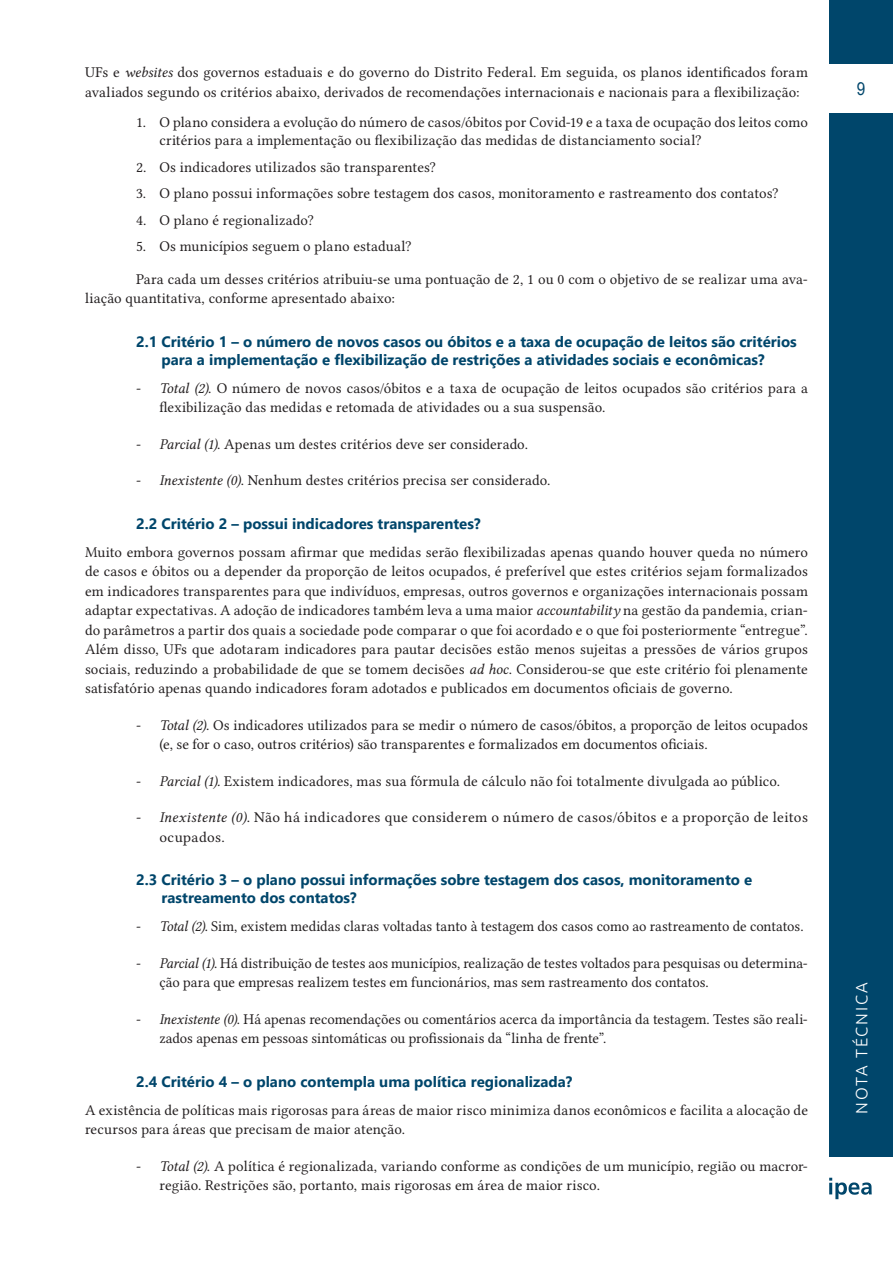
<style>
.page{position:relative;width:893px;height:1263px;background:#fff}
.page>*{position:absolute;margin:0;border:0;box-sizing:border-box;transform-origin:0 0}
.t1{font:18px "Arial";color:#00466b;scale:.85 1}
.t2{font:300 16.5px "Ubuntu";letter-spacing:.11em;color:#fff}
.texto_sem_recuo{font:15px/19.5px "Lin Libertine O";letter-spacing:.005em;color:#231f20}
.titulo_1_1{font:700 15px/18px "Segoe UI";color:#00466b;text-align:center}
.texto_com_recuo{font:15px/19.5px "Lin Libertine O";letter-spacing:.01em;color:#231f20}
.texto_sem_recuo-2{font:15px/19.5px "Lin Libertine O";letter-spacing:.025em;color:#231f20}
.s1{font-family:"Lin Libertine OI"}
</style>
<div class="page">
<div style="left:829px;top:113px;width:64px;height:1043px;background:#00466b"></div>
<div style="left:829px;top:0;width:64px;height:64px;background:#00466b"></div>
<svg style="left:829px;top:1178px;width:43px;height:21px"></svg>
<p class="texto_sem_recuo" style="left:85px;top:63px;width:724px">UFs e <span class="s1">websites</span> dos governos estaduais e do governo do Distrito Federal. Em seguida, os planos identificados foram avaliados segundo os critérios abaixo, derivados de recomendações internacionais e nacionais para a flexibilização:</p>
<p class="texto_sem_recuo" style="left:159px;top:114px;width:650px;line-height:18px;text-indent:-23px">1. O plano considera a evolução do número de casos/óbitos por Covid-19 e a taxa de ocupação dos leitos como critérios para a implementação ou flexibilização das medidas de distanciamento social?</p>
<p class="texto_sem_recuo" style="left:136px;top:157px;width:301px">2. Os indicadores utilizados são transparentes?</p>
<p class="texto_sem_recuo" style="left:136px;top:184px;width:644px">3. O plano possui informações sobre testagem dos casos, monitoramento e rastreamento dos contatos?</p>
<p class="texto_sem_recuo" style="left:136px;top:210px;width:179px">4. O plano é regionalizado?</p>
<p class="texto_sem_recuo" style="left:136px;top:237px;width:277px">5. Os municípios seguem o plano estadual?</p>
<p class="texto_com_recuo" style="left:85px;top:269px;width:724px;text-indent:51px">Para cada um desses critérios atribuiu-se uma pontuação de 2, 1 ou 0 com o objetivo de se realizar uma ava&shy;liação quantitativa, conforme apresentado abaixo:</p>
<p class="titulo_1_1" style="left:136px;top:331px;width:662px">2.1 Critério 1 – o número de novos casos ou óbitos e a taxa de ocupação de leitos são critérios para a implementação e flexibilização de restrições a atividades sociais e econômicas?</p>
<p class="texto_sem_recuo" style="left:159px;top:378px;width:650px;text-indent:-23px">- <span class="s1">Total (2)</span>. O número de novos casos/óbitos e a taxa de ocupação de leitos ocupados são critérios para a flexibilização das medidas e retomada de atividades ou a sua suspensão.</p>
<p class="texto_sem_recuo" style="left:136px;top:434px;width:393px">- <span class="s1">Parcial (1)</span>. Apenas um destes critérios deve ser considerado.</p>
<p class="texto_sem_recuo" style="left:136px;top:471px;width:416px">- <span class="s1">Inexistente (0)</span>. Nenhum destes critérios precisa ser considerado.</p>
<p class="titulo_1_1" style="left:136px;top:513px;width:346px">2.2 Critério 2 – possui indicadores transparentes?</p>
<p class="texto_sem_recuo" style="left:85px;top:542px;width:724px;text-align:justify">Muito embora governos possam afirmar que medidas serão flexibilizadas apenas quando houver queda no número de casos e óbitos ou a depender da proporção de leitos ocupados, é preferível que estes critérios sejam formalizados em indicadores transparentes para que indivíduos, empresas, outros governos e organizações internacionais possam adaptar expectativas. A adoção de indicadores também leva a uma maior <span class="s1">accountability</span> na gestão da pandemia, crian&shy;do parâmetros a partir dos quais a sociedade pode comparar o que foi acordado e o que foi posteriormente “entregue”.<br>Além disso, UFs que adotaram indicadores para pautar decisões estão menos sujeitas a pressões de vários grupos sociais, reduzindo a probabilidade de que se tomem decisões <span class="s1">ad hoc</span>. Considerou-se que este critério foi plenamente satisfatório apenas quando indicadores foram adotados e publicados em documentos oficiais de governo.</p>
<p class="texto_sem_recuo" style="left:159px;top:715px;width:650px;text-indent:-23px">- <span class="s1">Total (2)</span>. Os indicadores utilizados para se medir o número de casos/óbitos, a proporção de leitos ocupados (e, se for o caso, outros critérios) são transparentes e formalizados em documentos oficiais.</p>
<p class="texto_sem_recuo" style="left:136px;top:771px;width:646px">- <span class="s1">Parcial (1).</span> Existem indicadores, mas sua fórmula de cálculo não foi totalmente divulgada ao público.</p>
<p class="texto_sem_recuo-2" style="left:159px;top:808px;width:650px;text-indent:-23px">- <span class="s1">Inexistente (0)</span>. Não há indicadores que considerem o número de casos/óbitos e a proporção de leitos ocupados.</p>
<p class="titulo_1_1" style="left:162px;top:870px;width:592px;text-align:left;text-indent:-25px">2.3 Critério 3 – o plano possui informações sobre testagem dos casos, monitoramento e rastreamento dos contatos?</p>
<p class="texto_sem_recuo" style="left:136px;top:917px;width:669px">- <span class="s1">Total (2)</span>. Sim, existem medidas claras voltadas tanto à testagem dos casos como ao rastreamento de contatos.</p>
<p class="texto_sem_recuo" style="left:159px;top:953px;width:650px;text-indent:-23px">- <span class="s1">Parcial (1)</span>. Há distribuição de testes aos municípios, realização de testes voltados para pesquisas ou determina&shy;ção para que empresas realizem testes em funcionários, mas sem rastreamento dos contatos.</p>
<p class="texto_sem_recuo" style="left:159px;top:1009px;width:650px;text-indent:-23px">- <span class="s1">Inexistente (0)</span>. Há apenas recomendações ou comentários acerca da importância da testagem. Testes são reali&shy;zados apenas em pessoas sintomáticas ou profissionais da “linha de frente”.</p>
<p class="titulo_1_1" style="left:136px;top:1071px;width:438px">2.4 Critério 4 – o plano contempla uma política regionalizada?</p>
<p class="texto_sem_recuo" style="left:85px;top:1100px;width:724px">A existência de políticas mais rigorosas para áreas de maior risco minimiza danos econômicos e facilita a alocação de recursos para áreas que precisam de maior atenção.</p>
<p class="texto_sem_recuo" style="left:159px;top:1156px;width:650px;text-indent:-23px">- <span class="s1">Total (2)</span>. A política é regionalizada, variando conforme as condições de um município, região ou macror&shy;região. Restrições são, portanto, mais rigorosas em área de maior risco.</p>
<p class="t1" style="left:857px;top:76px;width:12px">9</p>
<p class="t2" style="left:852px;top:1114px;width:133px;rotate:-90deg">NOTA TÉCNICA</p>
</div>
